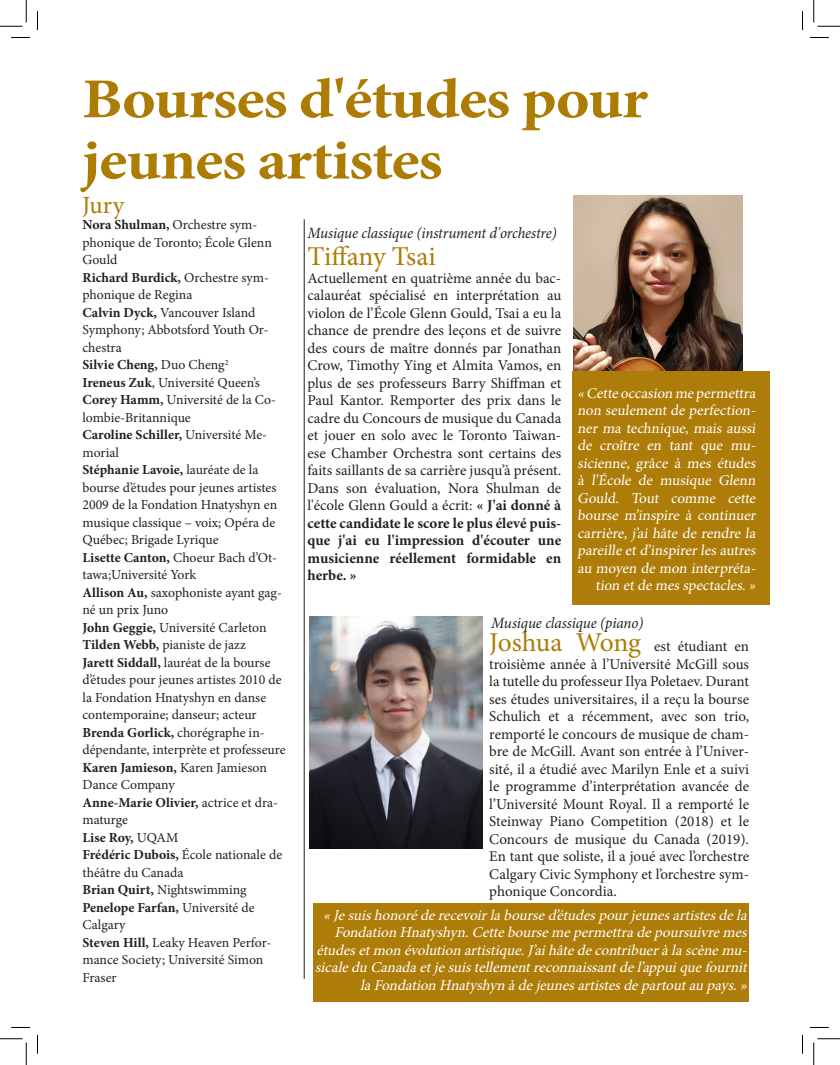
<style>
.page{position:relative;width:840px;height:1065px;background:#fff}
.page>*{position:absolute;margin:0;border:0;box-sizing:border-box;transform-origin:0 0}
.t1{font:700 56.5px/61.2px "Minion Pro";color:#ad7c05;scale:1.13 1}
.t2{font:27.25px "Minion Pro";letter-spacing:-.01em;color:#ad7c05}
.t3{font:24.75px "Minion Pro";color:#ad7c05}
.t4{font:italic 15.75px "Minion Pro";letter-spacing:-.01em;color:#231f20;scale:.95 1}
.t5{font:italic 15.62px "Minion Pro";letter-spacing:-.01em;color:#231f20;scale:.96 1}
.t6{font:15px/17.5px "Minion Pro";color:#231f20;text-align:justify}
.t7{font:italic 15px/17.5px "Minion Pro";color:#fff;text-align:right}
.t8{font:15px/17.5px "Minion Pro";color:#fff;text-align:right}
.t9{font:13.75px/17.5px "Minion Pro";color:#231f20}
.t10{font:700 13.75px "Minion Pro";color:#231f20}
.s1{font-weight:700}
.s2{font-weight:400}
.s3{font-size:27.25px;color:#ad7c05}
</style>
<div class="page">
<div style="left:313px;top:903px;width:436px;height:98px;background:#ae7d09"></div>
<hr style="left:304px;top:219px;width:1px;height:760px;background:#231f20">
<img style="left:574px;top:196px;width:169px;height:175px">
<img style="left:309px;top:617px;width:173px;height:231px">
<div style="left:572px;top:371px;width:198px;height:234px;background:#ae7d09"></div>
<svg style="left:11px;top:37px;width:19px;height:1px"></svg>
<svg style="left:810px;top:37px;width:19px;height:1px"></svg>
<svg style="left:11px;top:1027px;width:19px;height:1px"></svg>
<svg style="left:810px;top:1027px;width:19px;height:1px"></svg>
<svg style="left:37px;top:11px;width:1px;height:19px"></svg>
<svg style="left:37px;top:1035px;width:1px;height:19px"></svg>
<svg style="left:802px;top:11px;width:1px;height:19px"></svg>
<svg style="left:802px;top:1035px;width:1px;height:19px"></svg>
<svg style="left:0;top:0;width:27px;height:27px"></svg>
<svg style="left:0;top:1039px;width:27px;height:26px"></svg>
<svg style="left:814px;top:0;width:26px;height:27px"></svg>
<svg style="left:814px;top:1039px;width:26px;height:26px"></svg>
<p class="t1" style="left:82px;top:68px;width:503px">Bourses d'études pour jeunes artistes</p>
<p class="t5" style="left:308px;top:222px;width:261px">Musique classique (instrument d'orchestre)</p>
<p class="t2" style="left:308px;top:238px;width:130px">Tiffany Tsai</p>
<p class="t6" style="left:308px;top:269px;width:255px">Actuellement en quatrième année du bac&shy;calauréat spécialisé en interprétation au violon de l’École Glenn Gould, Tsai a eu la chance de prendre des leçons et de suivre des cours de maître donnés par Jonathan Crow, Timothy Ying et Almita Vamos, en plus de ses professeurs Barry Shiffman et Paul Kantor. Remporter des prix dans le cadre du Concours de musique du Canada et jouer en solo avec le Toronto Taiwan&shy;ese Chamber Orchestra sont certains des faits saillants de sa carrière jusqu’à présent.<br>Dans son évaluation, Nora Shulman de l'école Glenn Gould a écrit: <span class="s1">« J'ai donné à cette candidate le score le plus élevé puis&shy;que j'ai eu l'impression d'écouter une musicienne réellement formidable en herbe. »</span></p>
<p class="t3" style="left:82px;top:189px;width:44px">Jury</p>
<p class="t9" style="left:82px;top:216px;width:191px"><span class="s1">Nora Shulman,</span> Orchestre sym&shy;phonique de Toronto; École Glenn<br>Gould</p>
<p class="t9" style="left:82px;top:269px;width:188px"><span class="s1">Richard Burdick,</span> Orchestre sym&shy;phonique de Regina</p>
<p class="t9" style="left:82px;top:304px;width:188px"><span class="s1">Calvin Dyck,</span> Vancouver Island<br>Symphony; Abbotsford Youth Or&shy;chestra</p>
<p class="t10" style="left:82px;top:355px;width:148px">Silvie Cheng, <span class="s2">Duo Cheng</span><sup>2</sup></p>
<p class="t9" style="left:82px;top:374px;width:179px"><span class="s1">Ireneus Zuk</span>, Université Queen’s</p>
<p class="t9" style="left:82px;top:391px;width:195px"><span class="s1">Corey Hamm,</span> Université de la Co&shy;lombie-Britannique</p>
<p class="t9" style="left:82px;top:426px;width:186px"><span class="s1">Caroline Schiller,</span> Université Me&shy;morial</p>
<p class="t9" style="left:82px;top:461px;width:196px"><span class="s1">Stéphanie Lavoie,</span> lauréate de la bourse d’études pour jeunes artistes<br>2009 de la Fondation Hnatyshyn en musique classique – voix; Opéra de<br>Québec; Brigade Lyrique</p>
<p class="t9" style="left:82px;top:549px;width:196px"><span class="s1">Lisette Canton,</span> Choeur Bach d’Ot&shy;tawa;Université York</p>
<p class="t9" style="left:82px;top:584px;width:201px"><span class="s1">Allison Au,</span> saxophoniste ayant gag&shy;né un prix Juno</p>
<p class="t9" style="left:82px;top:619px;width:186px"><span class="s1">John Geggie,</span> Université Carleton</p>
<p class="t9" style="left:82px;top:636px;width:165px"><span class="s1">Tilden Webb,</span> pianiste de jazz</p>
<p class="t9" style="left:82px;top:654px;width:201px"><span class="s1">Jarett Siddall,</span> lauréat de la bourse d’études pour jeunes artistes 2010 de la Fondation Hnatyshyn en danse contemporaine; danseur; acteur</p>
<p class="t9" style="left:82px;top:724px;width:205px"><span class="s1">Brenda Gorlick,</span> chorégraphe in&shy;dépendante, interprète et professeure</p>
<p class="t9" style="left:82px;top:759px;width:186px"><span class="s1">Karen Jamieson,</span> Karen Jamieson<br>Dance Company</p>
<p class="t9" style="left:82px;top:794px;width:197px"><span class="s1">Anne-Marie Olivier,</span> actrice et dra&shy;maturge</p>
<p class="t10" style="left:82px;top:828px;width:97px">Lise Roy, <span class="s2">UQAM</span></p>
<p class="t9" style="left:82px;top:846px;width:201px"><span class="s1">Frédéric Dubois,</span> École nationale de théâtre du Canada</p>
<p class="t9" style="left:82px;top:881px;width:166px"><span class="s1">Brian Quirt,</span> Nightswimming</p>
<p class="t9" style="left:82px;top:899px;width:174px"><span class="s1">Penelope Farfan,</span> Université de<br>Calgary</p>
<p class="t9" style="left:82px;top:934px;width:190px"><span class="s1">Steven Hill,</span> Leaky Heaven Perfor&shy;mance Society; Université Simon<br>Fraser</p>
<p class="t8" style="left:578px;top:384px;width:182px">« Cette occasion me permettra non seulement de perfection&shy;ner ma technique, mais aussi de croître en tant que mu&shy;sicienne, grâce à mes études à l’École de musique Glenn<br>Gould. Tout comme cette bourse m’inspire à continuer carrière, j’ai hâte de rendre la pareille et d’inspirer les autres au moyen de mon interpréta&shy;tion et de mes spectacles. »</p>
<p class="t4" style="left:491px;top:612px;width:162px">Musique classique (piano)</p>
<p class="t6" style="left:489px;top:638px;width:261px"><span class="s3">Joshua Wong</span> est étudiant en troisième année à l’Université McGill sous la tutelle du professeur Ilya Poletaev. Durant ses études universitaires, il a reçu la bourse Schulich et a récemment, avec son trio, remporté le concours de musique de cham&shy;bre de McGill. Avant son entrée à l’Univer&shy;sité, il a étudié avec Marilyn Enle et a suivi le programme d’interprétation avancée de l’Université Mount Royal. Il a remporté le Steinway Piano Competition (2018) et le Concours de musique du Canada (2019).<br>En tant que soliste, il a joué avec l’orchestre Calgary Civic Symphony et l’orchestre sym&shy;phonique Concordia.</p>
<p class="t7" style="left:315px;top:906px;width:437px">«Jesuishonoréderecevoirlaboursed’étudespourjeunesartistesdela Fondation Hnatyshyn.Cetteboursemepermettradepoursuivremes étudesetmon évolution artistique.J’aihâtedecontribueràlascènemu&shy;sicaleduCanadaetj esuistellementreconnaissantdel’appuiquefournit laFondation Hnatyshyn àdej eunesartistesdepartoutaupays.»</p>
</div>
